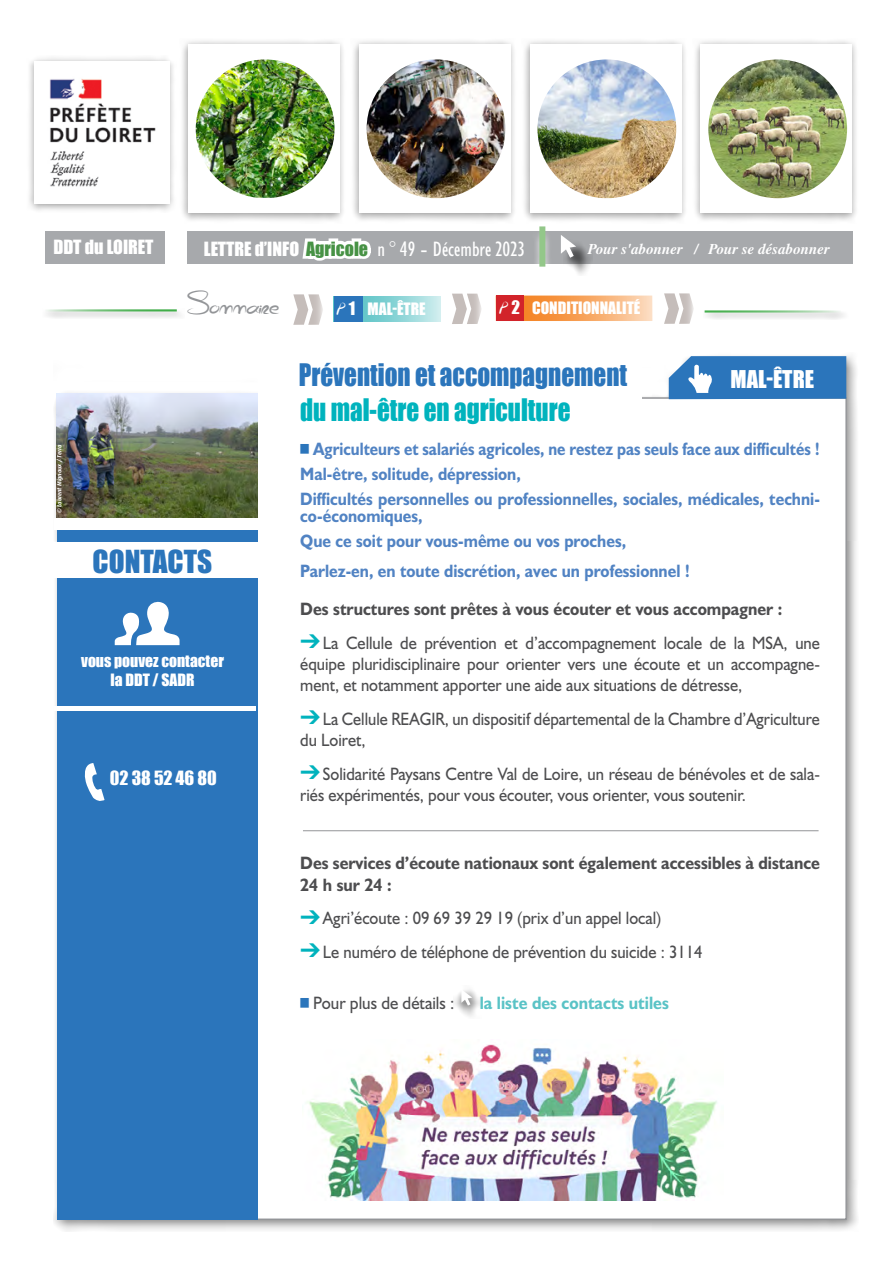
<style>
.page{position:relative;width:893px;height:1263px;background:#fff}
.page>*{position:absolute;margin:0;border:0;box-sizing:border-box;transform-origin:0 0}
.t1{font:34.2px "Feli X";color:#939598}
.t2{font:29.1px "Impact";color:#2b75bb}
.t3{font:28.5px "Impact";color:#2b75bb;scale:.88 1}
.t4{font:28.5px "Impact";color:#00b3bd;scale:.88 1}
.t5{font:22.5px "Impact";color:#fff}
.t6{font:condensed 21px "Humanist 521 BT";color:#fff}
.t7{font:18px/21.3px "Humanist 521 BT";color:#4d4d4f;scale:.92 1}
.t8{font:700 18px/25px "Humanist 521 BT";color:#5183c3;scale:.87 1}
.t9{font:700 18px/21.3px "Humanist 521 BT";color:#4d4d4f;scale:.92 1}
.t10{font:700 18px/25px "Humanist 521 BT";color:#5183c3;scale:.9 1}
.t11{font:18px/21.3px "Humanist 521 BT";color:#4d4d4f;scale:.91 1}
.t12{font:700 18px "Humanist 521 BT";color:#5ac3c6;scale:.92 1}
.t13{font:18px "Impact";color:#fff}
.t14{font:18px "Humanist 521 BT";color:#4d4d4f;scale:.94 1}
.t15{font:15.6px/18.8px "Impact";color:#fff;text-align:center}
.t16{font:italic 700 15px "Times";color:#fff}
.t17{font:italic 700 6px "Dax OT";color:#fff;scale:.96 1}
.s1{font-family:"Impact";font-stretch:normal;font-size:18px}
.s2{font-family:"Impact";font-stretch:normal;font-size:18px;color:#479245}
.s3{font-stretch:normal}
.s4{font-size:17.1px}
</style>
<div class="page">
<div style="left:180px;top:38px;width:166px;height:185px;background:#000;opacity:.4"></div>
<div style="left:188px;top:44px;width:151px;height:169px;background:#fff"></div>
<div style="left:350px;top:38px;width:167px;height:185px;background:#000;opacity:.4"></div>
<div style="left:359px;top:44px;width:151px;height:169px;background:#fff"></div>
<div style="left:521px;top:38px;width:167px;height:185px;background:#000;opacity:.4"></div>
<div style="left:530px;top:44px;width:151px;height:169px;background:#fff"></div>
<div style="left:692px;top:38px;width:167px;height:185px;background:#000;opacity:.4"></div>
<div style="left:701px;top:44px;width:151px;height:169px;background:#fff"></div>
<img style="left:196px;top:59px;width:138px;height:139px">
<img style="left:367px;top:59px;width:138px;height:139px;border-radius:68px">
<img style="left:537px;top:59px;width:139px;height:139px;border-radius:68px">
<img style="left:708px;top:59px;width:139px;height:139px;border-radius:69px">
<div style="left:26px;top:55px;width:150px;height:158px;background:#000;opacity:.4"></div>
<img style="left:35px;top:62px;width:134px;height:142px">
<div style="left:45px;top:231px;width:120px;height:32px;background:#a7a9ac"></div>
<div style="left:187px;top:231px;width:665px;height:32px;background:#a7a9ac"></div>
<svg style="left:299px;top:189px;width:77px;height:75px"></svg>
<div style="left:563px;top:239px;width:30px;height:37px;background:#000;opacity:.75"></div>
<svg style="left:561px;top:235px;width:15px;height:23px"></svg>
<div style="left:531px;top:230px;width:22px;height:54px;background:#fff;opacity:.75"></div>
<div style="left:539px;top:226px;width:6px;height:41px;background:#93c789"></div>
<svg style="left:293px;top:294px;width:30px;height:31px"></svg>
<div style="left:703px;top:309px;width:145px;height:11px;background:#ebebeb"></div>
<hr style="left:705px;top:310px;width:136px;height:3px;background:#41ad49">
<div style="left:42px;top:308px;width:143px;height:11px;background:#000;opacity:.3"></div>
<hr style="left:44px;top:309px;width:133px;height:2px;background:#41ad49">
<svg style="left:524px;top:296px;width:128px;height:25px;background:#f7a966"></svg>
<div style="left:496px;top:296px;width:28px;height:25px;background:#d2232a"></div>
<svg style="left:452px;top:294px;width:30px;height:30px"></svg>
<svg style="left:664px;top:293px;width:30px;height:31px"></svg>
<svg style="left:363px;top:296px;width:78px;height:25px;background:#94d7d9"></svg>
<div style="left:334px;top:296px;width:29px;height:25px;background:#2b75bb"></div>
<div style="left:53px;top:352px;width:806px;height:880px;background:#000;opacity:.4"></div>
<div style="left:255px;top:398px;width:591px;height:821px;background:#fff"></div>
<svg style="left:454px;top:991px;width:28px;height:26px"></svg>
<svg style="left:461px;top:989px;width:11px;height:16px"></svg>
<div style="left:57px;top:507px;width:200px;height:713px;background:#2b75bb"></div>
<img style="left:56px;top:394px;width:202px;height:124px">
<svg style="left:669px;top:356px;width:177px;height:43px;background:#3c80c0"></svg>
<div style="left:259px;top:344px;width:383px;height:88px;background:#fff"></div>
<div style="left:54px;top:518px;width:204px;height:11px;background:#fff"></div>
<div style="left:46px;top:543px;width:217px;height:35px;background:#fff"></div>
<hr style="left:54px;top:707px;width:202px;height:4px;background:#fff">
<svg style="left:115px;top:601px;width:65px;height:44px"></svg>
<svg style="left:84px;top:763px;width:21px;height:38px"></svg>
<hr style="left:303px;top:830px;width:516px;height:1px;background:#939598">
<img style="left:307px;top:1044px;width:410px;height:156px">
<p class="t13" style="left:53px;top:233px;width:102px">DDT du loiret</p>
<p class="t6" style="left:204px;top:236px;width:323px"><span class="s1">Lettre d’info</span> <span class="s2">Agricole</span> n ° 49 <span class="s3">-</span> Décembre 2023</p>
<p class="t16" style="left:588px;top:240px;width:244px">Pour s'abonner / Pour se désabonner</p>
<h1 class="t1" style="left:187px;top:289px;width:94px">sommaire</h1>
<p class="t15" style="left:501px;top:298px;width:141px"><sup>p</sup> <span class="s4">2</span> Conditionnalité</p>
<p class="t15" style="left:339px;top:299px;width:89px"><sup>p</sup> <span class="s4">1</span> Mal-être</p>
<p class="t17" style="left:56px;top:513px;width:73px;rotate:-90deg">© Laurent Mignaux / Terra</p>
<h2 class="t2" style="left:93px;top:539px;width:121px">Contacts</h2>
<p class="t15" style="left:81px;top:651px;width:144px">vous pouvez contacter la DDT / SADR</p>
<p class="t13" style="left:110px;top:764px;width:108px">02 38 52 46 80</p>
<h3 class="t3" style="left:299px;top:353px;width:374px">Prévention et accompagnement</h3>
<p class="t5" style="left:730px;top:361px;width:85px">Mal-être</p>
<h3 class="t4" style="left:300px;top:387px;width:309px">du mal-être en agriculture</h3>
<p class="t8" style="left:300px;top:436px;width:599px;text-indent:13px">Agriculteurs et salariés agricoles, ne restez pas seuls face aux difficultés !<br>Mal-être, solitude, dépression,<br>Difficultés personnelles ou professionnelles, sociales, médicales, techni-</p>
<p class="t10" style="left:300px;top:503px;width:364px">co-économiques,<br>Que ce soit pour vous-même ou vos proches,</p>
<p class="t10" style="left:300px;top:557px;width:435px">Parlez-en, en toute discrétion, avec un professionnel !</p>
<p class="t9" style="left:300px;top:598px;width:526px">Des structures sont prêtes à vous écouter et vous accompagner :</p>
<p class="t7" style="left:300px;top:631px;width:566px;text-align:justify;text-indent:23px">La Cellule de prévention et d’accompagnement locale de la MSA, une équipe pluridisciplinaire pour orienter vers une écoute et un accompagne&shy;ment, et notamment apporter une aide aux situations de détresse,</p>
<p class="t11" style="left:300px;top:708px;width:572px;text-indent:23px">La Cellule REAGIR, un dispositif départemental de la Chambre d’Agriculture du Loiret,</p>
<p class="t7" style="left:300px;top:763px;width:566px;text-indent:23px">Solidarité Paysans Centre Val de Loire, un réseau de bénévoles et de sala&shy;riés expérimentés, pour vous écouter, vous orienter, vous soutenir.</p>
<p class="t9" style="left:300px;top:852px;width:566px">Des services d’écoute nationaux sont également accessibles à distance<br>24 h sur 24 :</p>
<p class="t7" style="left:323px;top:901px;width:414px;line-height:33.8px">Agri’écoute : 09 69 39 29 19 (prix d’un appel local)<br>Le numéro de téléphone de prévention du suicide : 3114</p>
<p class="t14" style="left:313px;top:992px;width:152px">Pour plus de détails :</p>
<p class="t12" style="left:480px;top:992px;width:207px">la liste des contacts utiles</p>
</div>
